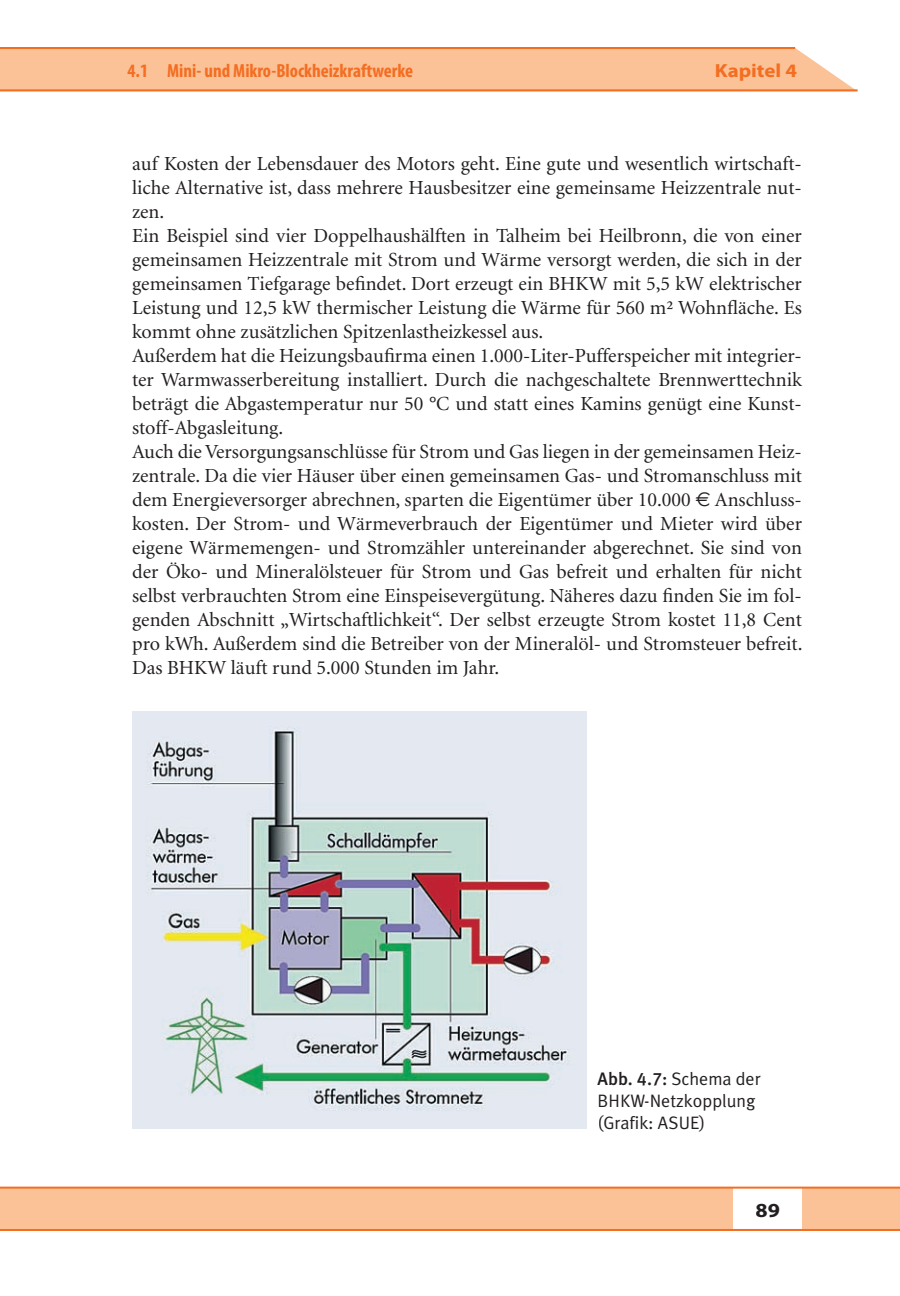
<style>
.page{position:relative;width:900px;height:1296px;background:#fff}
.page>*{position:absolute;margin:0;border:0;box-sizing:border-box;transform-origin:0 0}
.t1{font:20px/24px "Minion";color:#231f20}
.t2{font:700 20px "Myriad Pro";color:#231f20;scale:1.1 1}
.t3{font:700 condensed 19px "Myriad Pro";color:#f36e21}
.t4{font:700 19px "Myriad Pro";color:#f36e21;scale:1.1 1}
.t5{font:18px/22px "Meta Plus Normal";color:#231f20}
.s1{font-family:"Euro Sig"}
.s2{font-family:"Meta Medium LF"}
</style>
<div class="page">
<div style="left:0;top:1188px;width:899px;height:43px;background:#fbc197"></div>
<div style="left:0;top:48px;width:854px;height:41px;background:#fbc197"></div>
<div style="left:733px;top:1188px;width:68px;height:43px;background:#fff"></div>
<hr style="left:0;top:1187px;width:899px;height:2px;background:#f36e21">
<hr style="left:0;top:1229px;width:899px;height:2px;background:#f36e21">
<hr style="left:0;top:47px;width:794px;height:2px;background:#f36e21">
<hr style="left:0;top:89px;width:857px;height:2px;background:#f36e21">
<img style="left:132px;top:712px;width:454px;height:416px">
<p class="t3" style="left:127px;top:64px;width:287px">4.1 Mini- und Mikro-Blockheizkraftwerke</p>
<p class="t4" style="left:714px;top:64px;width:76px">Kapitel 4</p>
<p class="t1" style="left:132px;top:153px;width:671px">auf Kosten der Lebensdauer des Motors geht. Eine gute und wesentlich wirtschaft&shy;liche Alternative ist, dass mehrere Hausbesitzer eine gemeinsame Heizzentrale nut&shy;zen.<br>Ein Beispiel sind vier Doppelhaushälften in Talheim bei Heilbronn, die von einer gemeinsamen Heizzentrale mit Strom und Wärme versorgt werden, die sich in der gemeinsamen Tiefgarage befindet. Dort erzeugt ein BHKW mit 5,5 kW elektrischer Leistung und 12,5 kW thermischer Leistung die Wärme für 560 m² Wohnfläche. Es kommt ohne zusätzlichen Spitzenlastheizkessel aus.<br>Außerdem hat die Heizungsbaufirma einen 1.000-Liter-Pufferspeicher mit integrier&shy;ter Warmwasserbereitung installiert. Durch die nachgeschaltete Brennwerttechnik beträgt die Abgastemperatur nur 50 °C und statt eines Kamins genügt eine Kunst&shy;stoff-Abgasleitung.<br>Auch die Versorgungsanschlüsse für Strom und Gas liegen in der gemeinsamen Heiz&shy;zentrale. Da die vier Häuser über einen gemeinsamen Gas- und Stromanschluss mit dem Energieversorger abrechnen, sparten die Eigentümer über 10.000 <span class="s1">€</span> Anschluss&shy;kosten. Der Strom- und Wärmeverbrauch der Eigentümer und Mieter wird über eigene Wärmemengen- und Stromzähler untereinander abgerechnet. Sie sind von der Öko- und Mineralölsteuer für Strom und Gas befreit und erhalten für nicht selbst verbrauchten Strom eine Einspeisevergütung. Näheres dazu finden Sie im fol&shy;genden Abschnitt „Wirtschaftlichkeit“. Der selbst erzeugte Strom kostet 11,8 Cent pro kWh. Außerdem sind die Betreiber von der Mineralöl- und Stromsteuer befreit.<br>Das BHKW läuft rund 5.000 Stunden im Jahr.</p>
<p class="t5" style="left:597px;top:1069px;width:164px"><span class="s2">Abb. 4.7:</span> Schema der<br>BHKW-Netzkopplung (Grafik: ASUE)</p>
<p class="t2" style="left:755px;top:1203px;width:24px">89</p>
</div>
